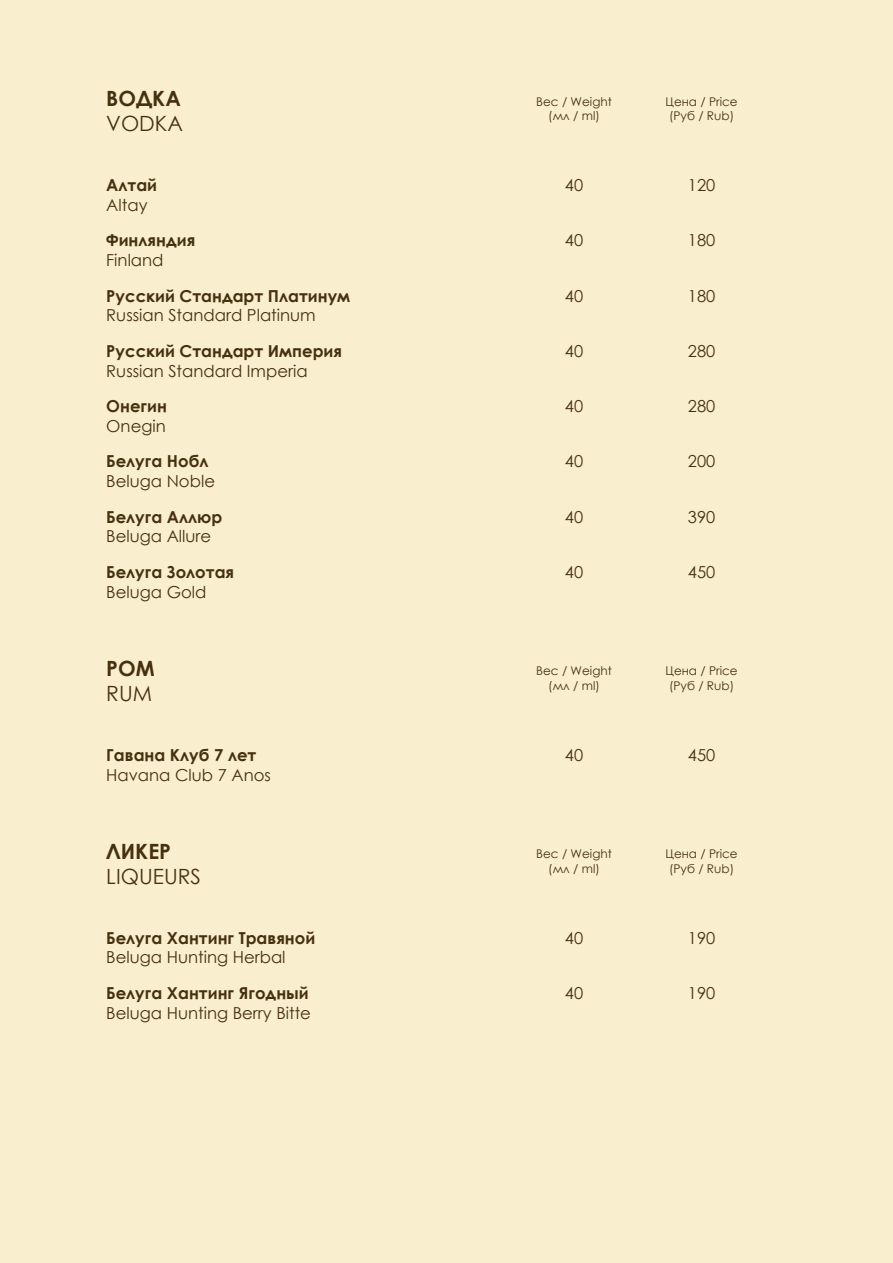
<style>
.page{position:relative;width:893px;height:1263px;background:#f9eece}
.page>*{position:absolute;margin:0;border:0;box-sizing:border-box;transform-origin:0 0}
.t1{font:21px "Century Gothic";color:#46310f}
.t2{font:700 21px "Century Gothic";color:#46310f}
.t3{font:16.5px "Century Gothic";color:#46310f}
.t4{font:700 16.5px "Century Gothic";color:#46310f}
.t5{font:12px "Century Gothic";color:#46310f}
</style>
<div class="page">
<p class="t2" style="left:106px;top:83px;width:76px">ВОДКА</p>
<p class="t1" style="left:106px;top:109px;width:78px">VODKA</p>
<p class="t5" style="left:536px;top:93px;width:77px">Вес / Weight</p>
<p class="t5" style="left:548px;top:107px;width:53px">(мл / ml)</p>
<p class="t5" style="left:665px;top:93px;width:74px">Цена / Price</p>
<p class="t5" style="left:669px;top:107px;width:67px">(Руб / Rub)</p>
<p class="t4" style="left:106px;top:172px;width:52px">Алтай</p>
<p class="t3" style="left:106px;top:193px;width:43px">Altay</p>
<p class="t3" style="left:565px;top:173px;width:20px">40</p>
<p class="t3" style="left:688px;top:173px;width:29px">120</p>
<p class="t4" style="left:106px;top:228px;width:90px">Финляндия</p>
<p class="t3" style="left:106px;top:249px;width:59px">Finland</p>
<p class="t3" style="left:565px;top:229px;width:20px">40</p>
<p class="t3" style="left:688px;top:229px;width:29px">180</p>
<p class="t4" style="left:106px;top:283px;width:245px">Русский Стандарт Платинум</p>
<p class="t3" style="left:106px;top:304px;width:211px">Russian Standard Platinum</p>
<p class="t3" style="left:565px;top:284px;width:20px">40</p>
<p class="t3" style="left:688px;top:284px;width:29px">180</p>
<p class="t4" style="left:106px;top:338px;width:237px">Русский Стандарт Империя</p>
<p class="t3" style="left:106px;top:359px;width:203px">Russian Standard Imperia</p>
<p class="t3" style="left:565px;top:339px;width:20px">40</p>
<p class="t3" style="left:688px;top:339px;width:29px">280</p>
<p class="t4" style="left:106px;top:394px;width:62px">Онегин</p>
<p class="t3" style="left:106px;top:414px;width:61px">Onegin</p>
<p class="t3" style="left:565px;top:395px;width:20px">40</p>
<p class="t3" style="left:688px;top:395px;width:29px">280</p>
<p class="t4" style="left:106px;top:449px;width:104px">Белуга Нобл</p>
<p class="t3" style="left:106px;top:470px;width:110px">Beluga Noble</p>
<p class="t3" style="left:565px;top:450px;width:20px">40</p>
<p class="t3" style="left:688px;top:450px;width:29px">200</p>
<p class="t4" style="left:106px;top:504px;width:117px">Белуга Аллюр</p>
<p class="t3" style="left:106px;top:525px;width:107px">Beluga Allure</p>
<p class="t3" style="left:565px;top:505px;width:20px">40</p>
<p class="t3" style="left:688px;top:505px;width:29px">390</p>
<p class="t4" style="left:106px;top:559px;width:129px">Белуга Золотая</p>
<p class="t3" style="left:106px;top:580px;width:102px">Beluga Gold</p>
<p class="t3" style="left:565px;top:560px;width:20px">40</p>
<p class="t3" style="left:688px;top:560px;width:29px">450</p>
<p class="t2" style="left:106px;top:652px;width:50px">РОМ</p>
<p class="t1" style="left:106px;top:679px;width:47px">RUM</p>
<p class="t5" style="left:536px;top:663px;width:77px">Вес / Weight</p>
<p class="t5" style="left:548px;top:677px;width:53px">(мл / ml)</p>
<p class="t5" style="left:665px;top:663px;width:74px">Цена / Price</p>
<p class="t5" style="left:669px;top:677px;width:67px">(Руб / Rub)</p>
<p class="t4" style="left:106px;top:742px;width:152px">Гавана Клуб 7 лет</p>
<p class="t3" style="left:106px;top:763px;width:166px">Havana Club 7 Anos</p>
<p class="t3" style="left:565px;top:743px;width:20px">40</p>
<p class="t3" style="left:688px;top:743px;width:29px">450</p>
<p class="t2" style="left:106px;top:835px;width:66px">ЛИКЕР</p>
<p class="t1" style="left:106px;top:862px;width:96px">LIQUEURS</p>
<p class="t5" style="left:536px;top:845px;width:77px">Вес / Weight</p>
<p class="t5" style="left:548px;top:860px;width:53px">(мл / ml)</p>
<p class="t5" style="left:665px;top:845px;width:74px">Цена / Price</p>
<p class="t5" style="left:669px;top:860px;width:67px">(Руб / Rub)</p>
<p class="t4" style="left:106px;top:925px;width:210px">Белуга Хантинг Травяной</p>
<p class="t3" style="left:106px;top:946px;width:181px">Beluga Hunting Herbal</p>
<p class="t3" style="left:565px;top:926px;width:20px">40</p>
<p class="t3" style="left:688px;top:926px;width:29px">190</p>
<p class="t4" style="left:106px;top:980px;width:204px">Белуга Хантинг Ягодный</p>
<p class="t3" style="left:106px;top:1001px;width:206px">Beluga Hunting Berry Bitte</p>
<p class="t3" style="left:565px;top:981px;width:20px">40</p>
<p class="t3" style="left:688px;top:981px;width:29px">190</p>
</div>
